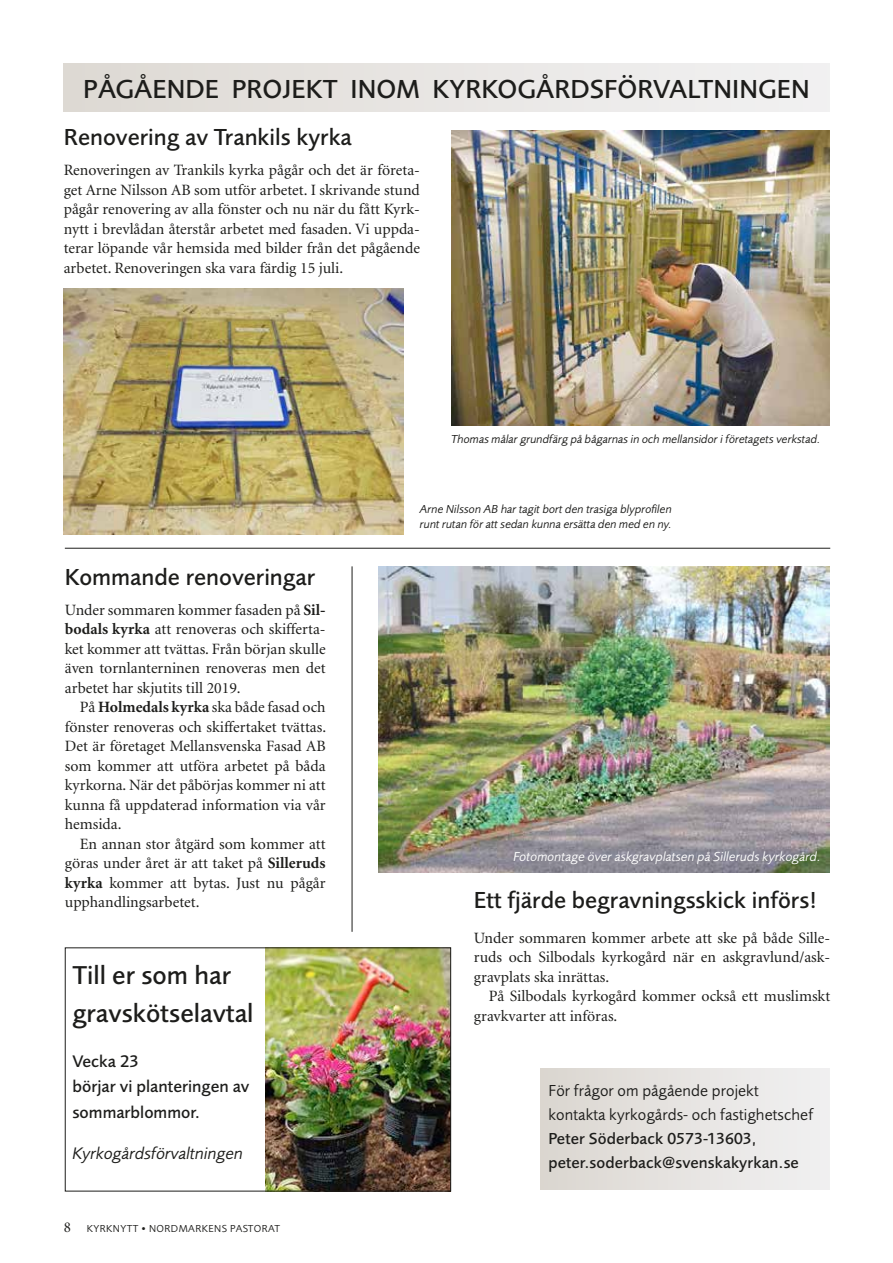
<style>
.page{position:relative;width:893px;height:1263px;background:#fff}
.page>*{position:absolute;margin:0;border:0;box-sizing:border-box;transform-origin:0 0}
.t1{font:500 27px "Foundry Sans";letter-spacing:.1em;color:#1d1d1b}
.t2{font:500 26.85px/37.8px "Foundry Sans";color:#1d1d1b}
.t3{font:500 24px "Foundry Sans";color:#1d1d1b}
.t4{font:500 17.4px/25.2px "Foundry Sans";color:#1d1d1b}
.t5{font:italic 17.4px "Foundry Sans";color:#1d1d1b}
.t6{font:16.5px/24px "Foundry Sans";letter-spacing:.005em;color:#1d1d1b}
.t7{font:500 16.5px/24px "Foundry Sans";letter-spacing:.005em;color:#1d1d1b}
.t8{font:15.75px/19.5px "Minion";color:#1d1d1b;text-align:justify}
.t9{font:italic 13.5px "Foundry Sans";color:#fff}
.t10{font:italic 12px/14.4px "Foundry Sans";color:#1d1d1b}
.t11{font:10.5px "Foundry Sans";letter-spacing:.04em;color:#1d1d1b}
.s1{font-weight:700}
.s2{font-family:"Minion";font-size:15px}
</style>
<div class="page">
<div style="left:64px;top:64px;width:765px;height:48px;background:linear-gradient(to right,#dedad4,#f2f2f3)"></div>
<img style="left:64px;top:289px;width:339px;height:245px">
<img style="left:451px;top:131px;width:378px;height:295px">
<img style="left:378px;top:566px;width:451px;height:306px">
<img style="left:266px;top:949px;width:183px;height:240px">
<div style="left:65px;top:947px;width:386px;height:244px;border:1px solid #1d1d1b"></div>
<div style="left:540px;top:1069px;width:289px;height:120px;background:linear-gradient(to right,#dbd7d0,#f1f1f2)"></div>
<hr style="left:65px;top:548px;width:765px;height:1px;background:#1d1d1b">
<hr style="left:352px;top:566px;width:1px;height:366px;background:#1d1d1b">
<h1 class="t1" style="left:83px;top:74px;width:33px">Pågående</h1>
<h1 class="t1" style="left:232px;top:74px;width:147px">projekt inom</h1>
<h1 class="t1" style="left:432px;top:74px;width:85px">kyrkogå</h1>
<h1 class="t1" style="left:554px;top:74px;width:33px">rdsfö</h1>
<h1 class="t1" style="left:637px;top:74px;width:120px">rvaltn ingen</h1>
<h3 class="t3" style="left:64px;top:124px;width:290px">Renovering av Trankils kyrka</h3>
<p class="t8" style="left:64px;top:161px;width:358px;text-align:left">Renoveringen av Trankils kyrka pågår och det är företa&shy;get Arne Nilsson AB som utför arbetet. I skrivande stund pågår renovering av alla fönster och nu när du fått Kyrk&shy;nytt i brevlådan återstår arbetet med fasaden. Vi uppda&shy;terar löpande vår hemsida med bilder från det pågående arbetet. Renoveringen ska vara färdig 15 juli.</p>
<p class="t10" style="left:451px;top:432px;width:371px">Thomas målar grundfärg på bågarnas in och mellansidor i företagets verkstad.</p>
<h3 class="t3" style="left:65px;top:563px;width:252px">Kommande renoveringar</h3>
<p class="t8" style="left:65px;top:600px;width:262px">Under sommaren kommer fasaden på <span class="s1">Sil&shy;bodals kyrka</span> att renoveras och skifferta&shy;ket kommer att tvättas. Från början skulle även tornlanterninen renoveras men det arbetet har skjutits till 2019.</p>
<p class="t8" style="left:65px;top:698px;width:263px;text-indent:15px">På <span class="s1">Holmedals kyrka</span> ska både fasad och fönster renoveras och skiffertaket tvättas.<br>Det är företaget Mellansvenska Fasad AB som kommer att utföra arbetet på båda kyrkorna. När det påbörjas kommer ni att kunna få uppdaterad information via vår hemsida.</p>
<p class="t8" style="left:65px;top:834px;width:262px;text-indent:15px">En annan stor åtgärd som kommer att göras under året är att taket på <span class="s1">Silleruds kyrka</span> kommer att bytas. Just nu pågår upphandlingsarbetet.</p>
<h2 class="t2" style="left:72px;top:956px;width:183px">Till er som har gravskötselavtal</h2>
<p class="t4" style="left:72px;top:1049px;width:179px">Vecka 23<br>börjar vi planteringen av sommarblommor.</p>
<p class="t5" style="left:72px;top:1143px;width:172px">Kyrkogårdsförvaltningen</p>
<p class="t11" style="left:64px;top:1223px;width:218px"><span class="s2">8</span> kyrknytt • N ORDMARKEN S PASTORAT</p>
<p class="t10" style="left:420px;top:502px;width:253px">Arne Nilsson AB har tagit bort den trasiga blyprofilen runt rutan för att sedan kunna ersätta den med en ny.</p>
<p class="t9" style="left:513px;top:849px;width:309px">Fotomontage över askgravplatsen på Silleruds kyrkogård.</p>
<h3 class="t3" style="left:474px;top:887px;width:345px">Ett fjärde begravningsskick införs!</h3>
<p class="t8" style="left:474px;top:928px;width:358px">Under sommaren kommer arbete att ske på både Sille&shy;ruds och Silbodals kyrkogård när en askgravlund/ask&shy;gravplats ska inrättas.</p>
<p class="t8" style="left:474px;top:987px;width:358px;text-indent:15px">På Silbodals kyrkogård kommer också ett muslimskt gravkvarter att införas.</p>
<p class="t6" style="left:549px;top:1078px;width:266px">För frågor om pågående projekt kontakta kyrkogårds- och fastighetschef</p>
<p class="t7" style="left:549px;top:1126px;width:252px">Peter Söderback 0573-13603, peter.soderback@svenskakyrkan.se</p>
</div>
